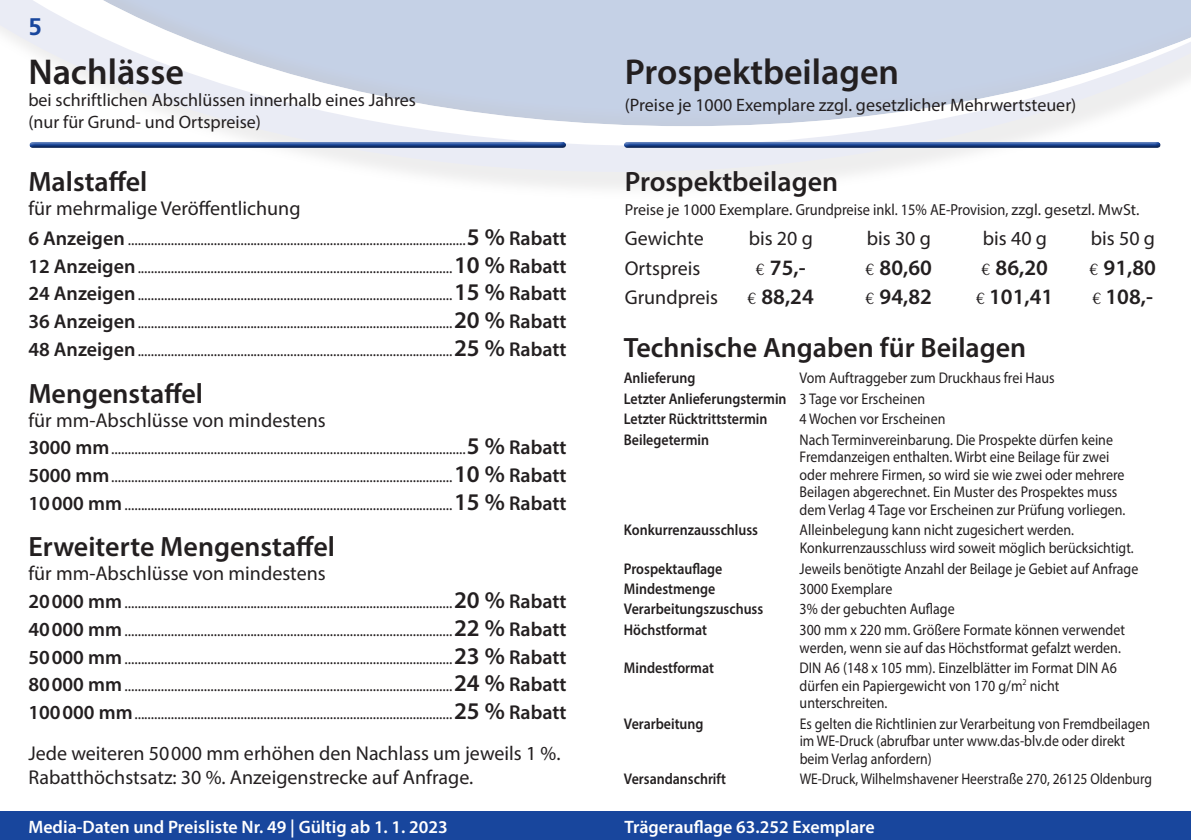
<style>
.page{position:relative;width:1191px;height:840px;background:#fff}
.page>*{position:absolute;margin:0;border:0;box-sizing:border-box;transform-origin:0 0}
.t1{font:600 36px "Myriad Pro";color:#231f20}
.t2{font:600 28px "Myriad Pro";color:#231f20}
.t3{font:700 24px "Frutiger LT Pro";color:#18469d}
.t4{font:600 22px "Myriad Pro";color:#231f20}
.t5{font:20px/24px "Myriad Pro";color:#231f20}
.t6{font:18px/22px "Myriad Pro";color:#231f20}
.t7{font:600 18px "Myriad Pro";color:#fff}
.t8{font:16px/27.6px "Myriad Pro";color:#231f20;text-align:justify}
.t9{font:15.6px/17.6px "Myriad Pro";color:#231f20;scale:.9 1}
.t10{font:600 15.6px "Myriad Pro";color:#231f20;scale:.9 1}
.t11{font:15.6px/17.6px "Myriad Pro";color:#231f20;scale:.89 1}
.t12{font:15.6px "Myriad Pro";color:#231f20;scale:.87 1}
.s1{font-weight:600;font-size:20px}
.s2{font-weight:600;font-size:24px}
.s3{font-family:"Euro Sans Pro";font-weight:400;font-size:16px}
.s4{font-weight:600}
</style>
<div class="page">
<div style="left:0;top:811px;width:1191px;height:28px;background:#18469d"></div>
<div style="left:0;top:0;width:1191px;height:200px;background:#231f20;opacity:.3"></div>
<svg style="left:0;top:146px;width:1191px;height:26px"></svg>
<svg style="left:0;top:127px;width:1191px;height:19px"></svg>
<div style="left:0;top:0;width:1191px;height:127px;background:#231f20;opacity:.3"></div>
<div style="left:27px;top:138px;width:540px;height:10px;background:#fff;opacity:.5"></div>
<div style="left:27px;top:141px;width:540px;height:7px;background:#231f20;opacity:.5"></div>
<div style="left:621px;top:138px;width:540px;height:10px;background:#fff;opacity:.5"></div>
<div style="left:621px;top:141px;width:540px;height:7px;background:#231f20;opacity:.5"></div>
<h3 class="t3" style="left:28px;top:12px;width:15px">5</h3>
<h1 class="t1" style="left:28px;top:48px;width:157px">Nachlässe</h1>
<p class="t6" style="left:28px;top:88px;width:389px">bei schriftlichen Abschlüssen innerhalb eines Jahres (nur für Grund- und Ortspreise)</p>
<h2 class="t2" style="left:28px;top:164px;width:121px">Malstaffel</h2>
<p class="t5" style="left:28px;top:196px;width:274px">für mehrmalige Veröffentlichung</p>
<p class="t8" style="left:28px;top:225px;width:539px"><span class="s1">6 Anzeigen</span> ......................................................................................................<span class="s2">5 %</span> <span class="s1">Rabatt 12 Anzeigen</span>...............................................................................................<span class="s2">10 %</span> <span class="s1">Rabatt 24 Anzeigen</span>...............................................................................................<span class="s2">15 %</span> <span class="s1">Rabatt 36 Anzeigen</span>...............................................................................................<span class="s2">20 %</span> <span class="s1">Rabatt 48 Anzeigen</span>...............................................................................................<span class="s2">25 %</span> <span class="s1">Rabatt</span></p>
<h2 class="t2" style="left:28px;top:375px;width:176px">Mengenstaffel</h2>
<p class="t5" style="left:28px;top:407px;width:299px">für mm-Abschlüsse von mindestens</p>
<p class="t8" style="left:28px;top:434px;width:539px"><span class="s1">3000 mm</span>...........................................................................................................<span class="s2">5 %</span> <span class="s1">Rabatt 5000 mm</span>.......................................................................................................<span class="s2">10 %</span> <span class="s1">Rabatt 10000 mm</span>...................................................................................................<span class="s2">15 %</span> <span class="s1">Rabatt</span></p>
<h2 class="t2" style="left:28px;top:529px;width:308px">Erweiterte Mengenstaffel</h2>
<p class="t5" style="left:28px;top:561px;width:299px">für mm-Abschlüsse von mindestens</p>
<p class="t8" style="left:28px;top:588px;width:539px"><span class="s1">20000 mm</span>...................................................................................................<span class="s2">20 %</span> <span class="s1">Rabatt 40000 mm</span>...................................................................................................<span class="s2">22 %</span> <span class="s1">Rabatt 50000 mm</span>...................................................................................................<span class="s2">23 %</span> <span class="s1">Rabatt 80000 mm</span>...................................................................................................<span class="s2">24 %</span> <span class="s1">Rabatt 100000 mm</span>................................................................................................<span class="s2">25 %</span> <span class="s1">Rabatt</span></p>
<p class="t5" style="left:28px;top:740px;width:534px">Jede weiteren 50000 mm erhöhen den Nachlass um jeweils 1 %.<br>Rabatthöchstsatz: 30 %. Anzeigenstrecke auf Anfrage.</p>
<h1 class="t1" style="left:625px;top:48px;width:276px">Prospektbeilagen</h1>
<p class="t6" style="left:625px;top:94px;width:453px">(Preise je 1000 Exemplare zzgl. gesetzlicher Mehrwertsteuer)</p>
<h2 class="t2" style="left:625px;top:164px;width:215px">Prospektbeilagen</h2>
<p class="t8" style="left:625px;top:196px;width:516px">Preise je 1000 Exemplare. Grundpreise inkl. 15% AE-Provision, zzgl. gesetzl. MwSt.</p>
<p class="t5" style="left:625px;top:226px;width:80px">Gewichte</p>
<p class="t5" style="left:748px;top:226px;width:66px">bis 20 g</p>
<p class="t5" style="left:866px;top:226px;width:66px">bis 30 g</p>
<p class="t5" style="left:982px;top:226px;width:66px">bis 40 g</p>
<p class="t5" style="left:1090px;top:226px;width:66px">bis 50 g</p>
<p class="t5" style="left:625px;top:255px;width:77px">Ortspreis</p>
<h3 class="t4" style="left:756px;top:253px;width:51px"><span class="s3">€</span> 75,-</h3>
<h3 class="t4" style="left:866px;top:253px;width:68px"><span class="s3">€</span> 80,60</h3>
<h3 class="t4" style="left:982px;top:253px;width:68px"><span class="s3">€</span> 86,20</h3>
<h3 class="t4" style="left:1090px;top:253px;width:68px"><span class="s3">€</span> 91,80</h3>
<p class="t5" style="left:625px;top:285px;width:95px">Grundpreis</p>
<h3 class="t4" style="left:748px;top:283px;width:68px"><span class="s3">€</span> 88,24</h3>
<h3 class="t4" style="left:866px;top:283px;width:68px"><span class="s3">€</span> 94,82</h3>
<h3 class="t4" style="left:976px;top:283px;width:78px"><span class="s3">€</span> 101,41</h3>
<h3 class="t4" style="left:1093px;top:283px;width:61px"><span class="s3">€</span> 108,-</h3>
<h2 class="t2" style="left:624px;top:329px;width:404px">Technische Angaben für Beilagen</h2>
<p class="t10" style="left:624px;top:368px;width:81px">Anlieferung</p>
<p class="t9" style="left:624px;top:367px;width:480px;line-height:20.4px;text-indent:176px">Vom Auftraggeber zum Druckhaus frei Haus<br><span class="s4">Letzter Anlieferungstermin</span> 3 Tage vor Erscheinen<br><span class="s4">Letzter Rücktrittstermin</span></p>
<p class="t9" style="left:799px;top:409px;width:163px">4 Wochen vor Erscheinen</p>
<p class="t10" style="left:624px;top:429px;width:96px">Beilegetermin</p>
<p class="t9" style="left:799px;top:430px;width:363px">Nach Terminvereinbarung. Die Prospekte dürfen keine Fremdanzeigen enthalten. Wirbt eine Beilage für zwei oder mehrere Firmen, so wird sie wie zwei oder mehrere Beilagen abgerechnet. Ein Muster des Prospektes muss dem Verlag 4 Tage vor Erscheinen zur Prüfung vorliegen.</p>
<p class="t10" style="left:624px;top:520px;width:151px">Konkurrenzausschluss</p>
<p class="t9" style="left:799px;top:521px;width:373px">Alleinbelegung kann nicht zugesichert werden.<br>Konkurrenzausschluss wird soweit möglich berücksichtigt.</p>
<p class="t10" style="left:624px;top:558px;width:111px">Prospektauflage</p>
<p class="t9" style="left:799px;top:559px;width:378px">Jeweils benötigte Anzahl der Beilage je Gebiet auf Anfrage</p>
<p class="t10" style="left:624px;top:578px;width:103px">Mindestmenge</p>
<p class="t9" style="left:799px;top:579px;width:104px">3000 Exemplare</p>
<p class="t10" style="left:624px;top:599px;width:156px">Verarbeitungszuschuss</p>
<p class="t9" style="left:799px;top:599px;width:174px">3% der gebuchten Auflage</p>
<p class="t10" style="left:624px;top:619px;width:94px">Höchstformat</p>
<p class="t9" style="left:799px;top:620px;width:363px">300 mm x 220 mm. Größere Formate können verwendet werden, wenn sie auf das Höchstformat gefalzt werden.</p>
<p class="t10" style="left:624px;top:657px;width:102px">Mindestformat</p>
<p class="t9" style="left:799px;top:658px;width:354px">DIN A6 (148 x 105 mm). Einzelblätter im Format DIN A6 dürfen ein Papiergewicht von 170 g/m<sup>2</sup> nicht unterschreiten.</p>
<p class="t10" style="left:624px;top:713px;width:90px">Verarbeitung</p>
<p class="t11" style="left:799px;top:714px;width:395px">Es gelten die Richtlinien zur Verarbeitung von Fremdbeilagen im WE-Druck (abrufbar unter www.das-blv.de oder direkt beim Verlag anfordern)</p>
<p class="t10" style="left:624px;top:768px;width:115px">Versandanschrift</p>
<p class="t12" style="left:799px;top:769px;width:406px">WE-Druck, Wilhelmshavener Heerstraße 270, 26125 Oldenburg</p>
<p class="t7" style="left:28px;top:814px;width:421px">Media-Daten und Preisliste Nr. 49 | Gültig ab 1. 1. 2023</p>
<p class="t7" style="left:624px;top:814px;width:252px">Trägerauflage 63.252 Exemplare</p>
</div>
